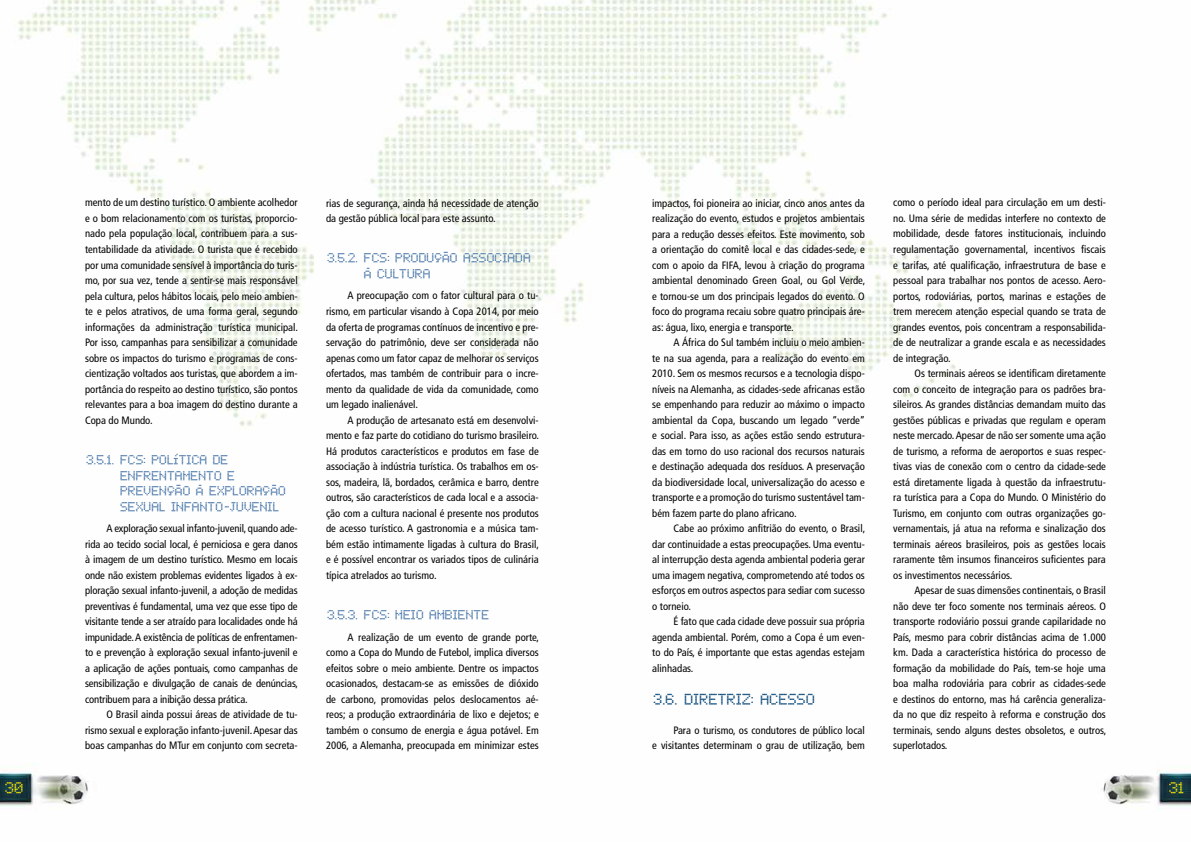
<style>
.page{position:relative;width:1191px;height:842px;background:#fff}
.page>*{position:absolute;margin:0;border:0;box-sizing:border-box;transform-origin:0 0}
.t1{font:14px "Chess Type";letter-spacing:-.015em;color:#004276}
.t2{font:12.9px "LCD Dot";color:#ffe700}
.t3{font:12px/15.5px "Chess Type";letter-spacing:-.015em;color:#3f6fa5}
.t4{font:condensed 10.7px/15.5px "Frutiger";color:#000;text-align:justify}
</style>
<div class="page">
<img style="left:0;top:0;width:1191px;height:807px">
<p class="t4" style="left:85px;top:195px;width:214px">mento de um destino turístico. O ambiente acolhedor e o bom relacionamento com os turistas, proporcio&shy;nado pela população local, contribuem para a sus&shy;tentabilidade da atividade. O turista que é recebido por uma comunidade sensível à importância do turis&shy;mo, por sua vez, tende a sentir‑se mais responsável pela cultura, pelos hábitos locais, pelo meio ambien&shy;te e pelos atrativos, de uma forma geral, segundo informações da administração turística municipal.<br>Por isso, campanhas para sensibilizar a comunidade sobre os impactos do turismo e programas de cons&shy;cientização voltados aos turistas, que abordem a im&shy;portância do respeito ao destino turístico, são pontos relevantes para a boa imagem do destino durante a Copa do Mundo.</p>
<p class="t3" style="left:119px;top:452px;width:168px;text-indent:-34px">3.5.1. FCS: POLÍTICA DE<br>ENFRENTAMENTO E<br>PREVENÇÃO À EXPLORAÇÃO<br>SEXUAL INFANTO–JUVENIL</p>
<p class="t4" style="left:85px;top:521px;width:214px;text-indent:21px">A exploração sexual infanto‑juvenil, quando ade&shy;rida ao tecido social local, é perniciosa e gera danos à imagem de um destino turístico. Mesmo em locais onde não existem problemas evidentes ligados à ex&shy;ploração sexual infanto‑juvenil, a adoção de medidas preventivas é fundamental, uma vez que esse tipo de visitante tende a ser atraído para localidades onde há impunidade. A existência de políticas de enfrentamen&shy;to e prevenção à exploração sexual infanto‑juvenil e a aplicação de ações pontuais, como campanhas de sensibilização e divulgação de canais de denúncias, contribuem para a inibição dessa prática.</p>
<p class="t4" style="left:85px;top:707px;width:214px;text-indent:21px">O Brasil ainda possui áreas de atividade de tu&shy;rismo sexual e exploração infanto‑juvenil. Apesar das boas campanhas do MTur em conjunto com secreta-</p>
<p class="t4" style="left:326px;top:195px;width:214px">rias de segurança, ainda há necessidade de atenção da gestão pública local para este assunto.</p>
<p class="t3" style="left:363px;top:250px;width:169px;text-indent:-37px">3.5.2. FCS: PRODUÇÃO ASSOCIADA<br>À CULTURA</p>
<p class="t4" style="left:326px;top:288px;width:214px;text-indent:21px">A preocupação com o fator cultural para o tu&shy;rismo, em particular visando à Copa 2014, por meio da oferta de programas contínuos de incentivo e pre&shy;servação do patrimônio, deve ser considerada não apenas como um fator capaz de melhorar os serviços ofertados, mas também de contribuir para o incre&shy;mento da qualidade de vida da comunidade, como um legado inalienável.</p>
<p class="t4" style="left:326px;top:412px;width:215px;text-indent:21px">A produção de artesanato está em desenvolvi&shy;mento e faz parte do cotidiano do turismo brasileiro.<br>Há produtos característicos e produtos em fase de associação à indústria turística. Os trabalhos em os&shy;sos, madeira, lã, bordados, cerâmica e barro, dentre outros, são característicos de cada local e a associa&shy;ção com a cultura nacional é presente nos produtos de acesso turístico. A gastronomia e a música tam&shy;bém estão intimamente ligadas à cultura do Brasil, e é possível encontrar os variados tipos de culinária típica atrelados ao turismo.</p>
<p class="t3" style="left:326px;top:607px;width:164px">3.5.3. FCS: MEIO AMBIENTE</p>
<p class="t4" style="left:326px;top:629px;width:215px;text-indent:21px">A realização de um evento de grande porte, como a Copa do Mundo de Futebol, implica diversos efeitos sobre o meio ambiente. Dentre os impactos ocasionados, destacam‑se as emissões de dióxido de carbono, promovidas pelos deslocamentos aé&shy;reos; a produção extraordinária de lixo e dejetos; e também o consumo de energia e água potável. Em 2006, a Alemanha, preocupada em minimizar estes</p>
<p class="t4" style="left:652px;top:195px;width:214px">impactos, foi pioneira ao iniciar, cinco anos antes da realização do evento, estudos e projetos ambientais para a redução desses efeitos. Este movimento, sob a orientação do comitê local e das cidades‑sede, e com o apoio da FIFA, levou à criação do programa ambiental denominado Green Goal, ou Gol Verde, e tornou‑se um dos principais legados do evento. O foco do programa recaiu sobre quatro principais áre&shy;as: água, lixo, energia e transporte.</p>
<p class="t4" style="left:652px;top:335px;width:214px;text-indent:21px">A África do Sul também incluiu o meio ambien&shy;te na sua agenda, para a realização do evento em 2010. Sem os mesmos recursos e a tecnologia dispo&shy;níveis na Alemanha, as cidades‑sede africanas estão se empenhando para reduzir ao máximo o impacto ambiental da Copa, buscando um legado “verde” e social. Para isso, as ações estão sendo estrutura&shy;das em torno do uso racional dos recursos naturais e destinação adequada dos resíduos. A preservação da biodiversidade local, universalização do acesso e transporte e a promoção do turismo sustentável tam&shy;bém fazem parte do plano africano.</p>
<p class="t4" style="left:652px;top:521px;width:215px;text-indent:21px">Cabe ao próximo anfitrião do evento, o Brasil, dar continuidade a estas preocupações. Uma eventu&shy;al interrupção desta agenda ambiental poderia gerar uma imagem negativa, comprometendo até todos os esforços em outros aspectos para sediar com sucesso o torneio.</p>
<p class="t4" style="left:652px;top:614px;width:214px;text-indent:21px">É fato que cada cidade deve possuir sua própria agenda ambiental. Porém, como a Copa é um even&shy;to do País, é importante que estas agendas estejam alinhadas.</p>
<h1 class="t1" style="left:652px;top:689px;width:163px">3.6. DIRETRIZ: ACESSO</h1>
<p class="t4" style="left:652px;top:722px;width:214px;text-align:right">Para o turismo, os condutores de público local<br>e visitantes determinam o grau de utilização, bem</p>
<p class="t4" style="left:893px;top:195px;width:214px">como o período ideal para circulação em um desti&shy;no. Uma série de medidas interfere no contexto de mobilidade, desde fatores institucionais, incluindo regulamentação governamental, incentivos fiscais e tarifas, até qualificação, infraestrutura de base e pessoal para trabalhar nos pontos de acesso. Aero&shy;portos, rodoviárias, portos, marinas e estações de trem merecem atenção especial quando se trata de grandes eventos, pois concentram a responsabilida&shy;de de neutralizar a grande escala e as necessidades de integração.</p>
<p class="t4" style="left:893px;top:366px;width:214px;text-indent:21px">Os terminais aéreos se identificam diretamente com o conceito de integração para os padrões bra&shy;sileiros. As grandes distâncias demandam muito das gestões públicas e privadas que regulam e operam neste mercado. Apesar de não ser somente uma ação de turismo, a reforma de aeroportos e suas respec&shy;tivas vias de conexão com o centro da cidade‑sede está diretamente ligada à questão da infraestrutu&shy;ra turística para a Copa do Mundo. O Ministério do Turismo, em conjunto com outras organizações go&shy;vernamentais, já atua na reforma e sinalização dos terminais aéreos brasileiros, pois as gestões locais raramente têm insumos financeiros suficientes para os investimentos necessários.</p>
<p class="t4" style="left:893px;top:583px;width:214px;text-indent:21px">Apesar de suas dimensões continentais, o Brasil não deve ter foco somente nos terminais aéreos. O transporte rodoviário possui grande capilaridade no País, mesmo para cobrir distâncias acima de 1.000 km. Dada a característica histórica do processo de formação da mobilidade do País, tem‑se hoje uma boa malha rodoviária para cobrir as cidades‑sede e destinos do entorno, mas há carência generaliza&shy;da no que diz respeito à reforma e construção dos terminais, sendo alguns destes obsoletos, e outros, superlotados.</p>
<p class="t2" style="left:6px;top:782px;width:20px">30</p>
<p class="t2" style="left:1169px;top:782px;width:17px">31</p>
</div>
